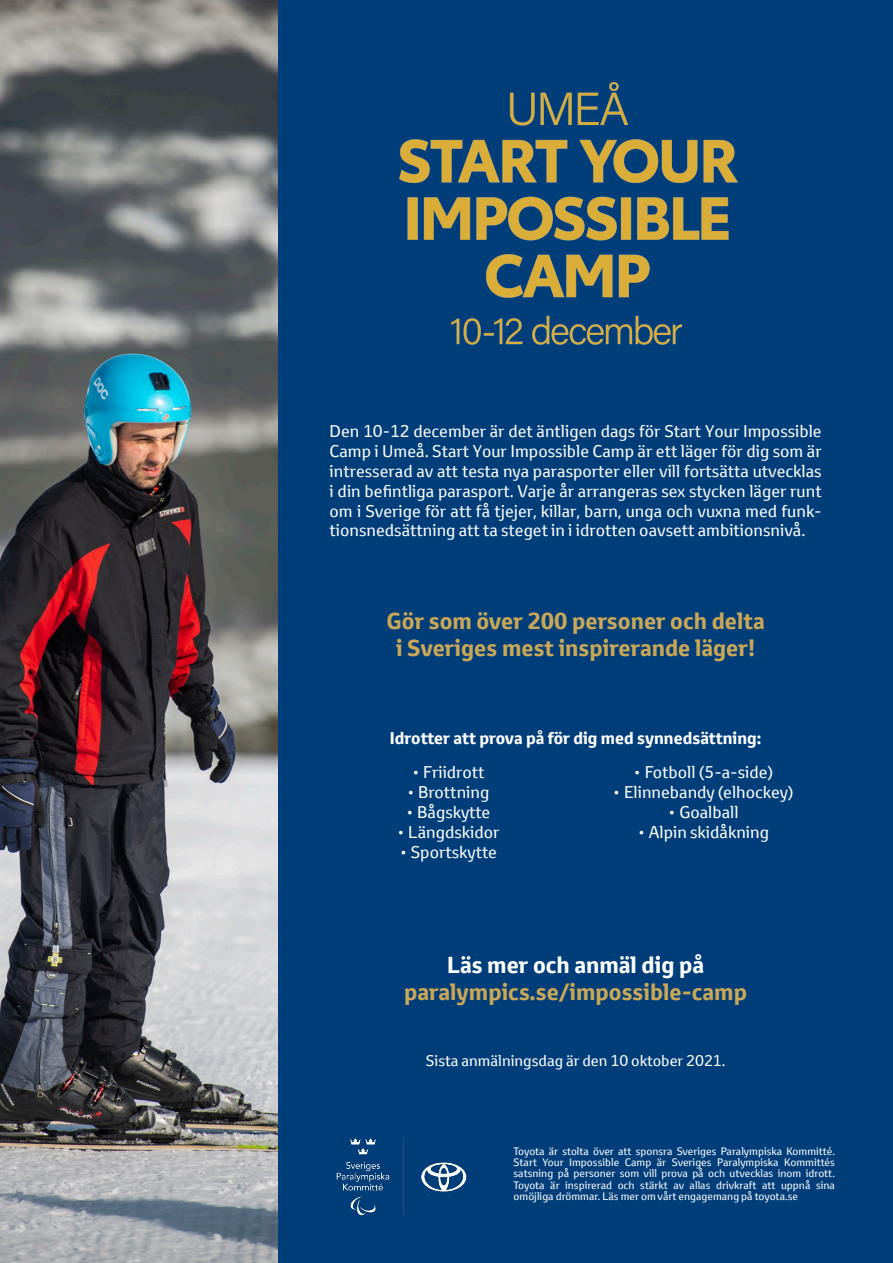
<style>
.page{position:relative;width:893px;height:1263px;background:#fff}
.page>*{position:absolute;margin:0;border:0;box-sizing:border-box;transform-origin:0 0}
.t1{font:700 22.5px/27px "Toyota Text";color:#c9a756;text-align:center}
.t2{font:700 22.5px "Toyota Text";color:#fff}
.t3{font:16.5px/19.8px "Toyota Text";color:#fff;text-align:justify}
.t4{font:700 16.5px "Toyota Text";color:#fff}
.t5{font:15px "Toyota Text";color:#fff}
.t6{font:10.5px/11.2px "Toyota Text";color:#fff;text-align:justify}
</style>
<div class="page">
<div style="left:221px;top:0;width:672px;height:1263px;background:#013d79"></div>
<img style="left:0;top:0;width:277px;height:1263px">
<img style="left:400px;top:83px;width:338px;height:262px">
<img style="left:336px;top:1138px;width:68px;height:78px">
<img style="left:421px;top:1162px;width:46px;height:30px">
<p class="t3" style="left:330px;top:421px;width:494px">Den 10-12 december är det äntligen dags för Start Your Impossible Camp i Umeå. Start Your Impossible Camp är ett läger för dig som är intresserad av att testa nya parasporter eller vill fortsätta utvecklas i din befintliga parasport. Varje år arrangeras sex stycken läger runt om i Sverige för att få tjejer, killar, barn, unga och vuxna med funk&shy;tionsnedsättning att ta steget in i idrotten oavsett ambitionsnivå.</p>
<p class="t1" style="left:387px;top:608px;width:379px">Gör som över 200 personer och delta i -Sveriges mest inspirerande läger!</p>
<p class="t4" style="left:390px;top:727px;width:373px">Idrotter att prova på för dig med synnedsättning:</p>
<p class="t3" style="left:412px;top:762px;width:74px">• Friidrott</p>
<p class="t3" style="left:407px;top:782px;width:84px">• Brottning</p>
<p class="t3" style="left:406px;top:802px;width:86px">• Bågskytte</p>
<p class="t3" style="left:397px;top:822px;width:104px">• Längdskidor</p>
<p class="t3" style="left:399px;top:841px;width:99px">• Sportskytte</p>
<p class="t3" style="left:633px;top:762px;width:141px">• Fotboll (5-a-side)</p>
<p class="t3" style="left:613px;top:782px;width:183px">• Elinnebandy (elhockey)</p>
<p class="t3" style="left:668px;top:802px;width:72px">• Goalball</p>
<p class="t3" style="left:637px;top:822px;width:133px">• Alpin skidåkning</p>
<p class="t2" style="left:447px;top:950px;width:258px">Läs mer och anmäl dig på</p>
<p class="t1" style="left:404px;top:978px;width:344px">paralympics.se/impossible-camp</p>
<p class="t5" style="left:426px;top:1051px;width:301px">Sista anmälningsdag är den 10 oktober 2021.</p>
<p class="t6" style="left:514px;top:1145px;width:323px">Toyota är stolta över att sponsra Sveriges Paralympiska Kommitté.<br>Start Your Impossible Camp är Sveriges Paralympiska Kommittés satsning på personer som vill prova på och utvecklas inom idrott.<br>Toyota är inspirerad och stärkt av allas drivkraft att uppnå sina omöjliga drömmar. Läs mer om vårt engagemang på toyota.se</p>
</div>
